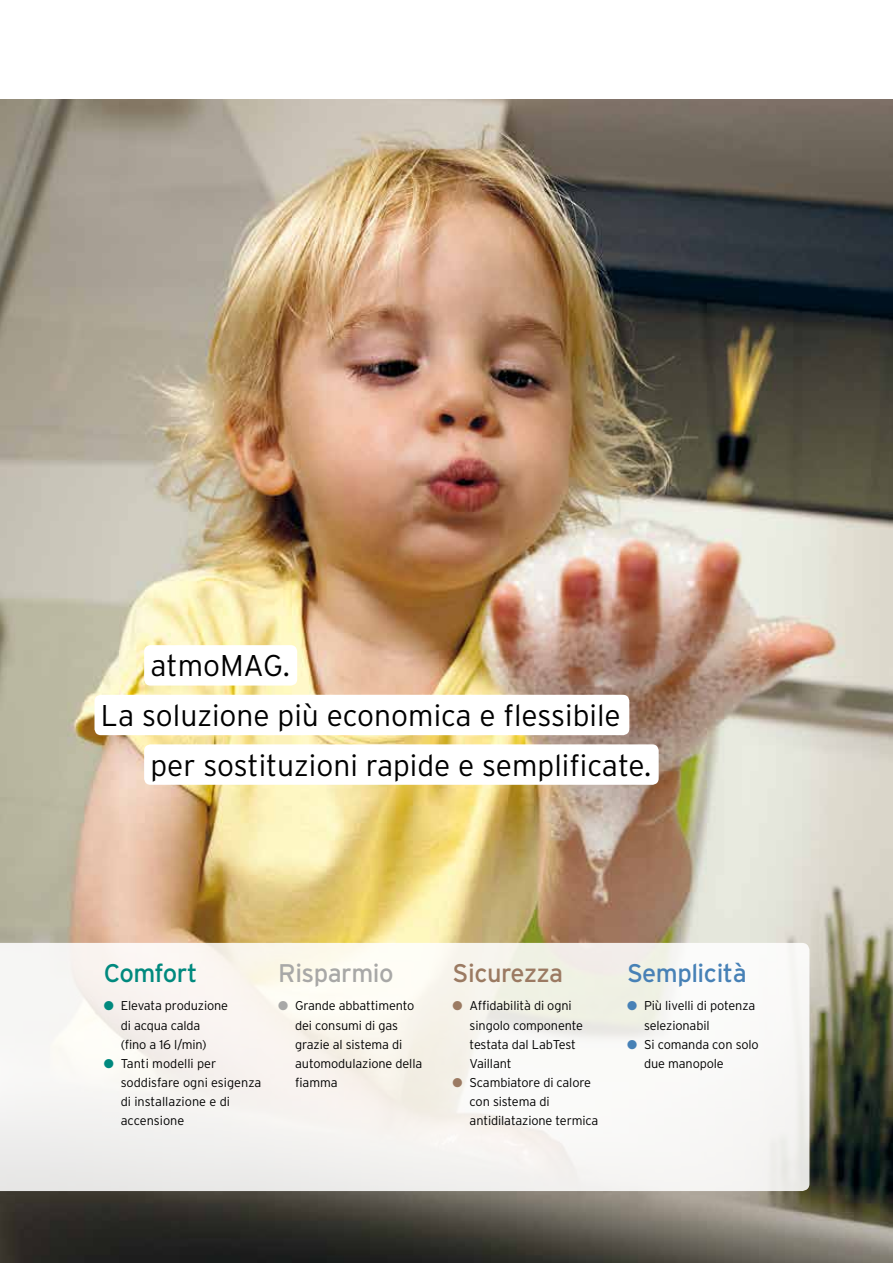
<style>
.page{position:relative;width:893px;height:1263px;background:#fff}
.page>*{position:absolute;margin:0;border:0;box-sizing:border-box;transform-origin:0 0}
.t1{font:300 30px "Interstate OT";color:#000}
.t2{font:25.5px "Interstate OT";letter-spacing:-.02em;color:#4781b6}
.t3{font:25.5px "Interstate OT";letter-spacing:-.02em;color:#a8a8a7}
.t4{font:25.5px "Interstate OT";letter-spacing:-.03em;color:#9b7a62}
.t5{font:25.5px "Interstate OT";letter-spacing:-.03em;color:#00897e}
.t6{font:300 12.75px/19.2px "Interstate OT";letter-spacing:-.01em;color:#000}
.s1{color:#00897e}
.s2{color:#a8a8a7}
.s3{color:#9b7a62}
.s4{color:#4781b6}
</style>
<div class="page">
<img style="left:0;top:99px;width:893px;height:1164px">
<svg style="left:0;top:943px;width:809px;height:248px;fill:#f7f4f1"></svg>
<div style="left:94px;top:695px;width:535px;height:40px;background:#fff;border-radius:6px"></div>
<div style="left:144px;top:645px;width:153px;height:40px;background:#fff;border-radius:6px"></div>
<div style="left:144px;top:744px;width:515px;height:41px;background:#fff;border-radius:6px"></div>
<h1 class="t1" style="left:150px;top:649px;width:141px">atmoMAG.</h1>
<h1 class="t1" style="left:101px;top:698px;width:521px">La soluzione più economica e flessibile</h1>
<h1 class="t1" style="left:150px;top:748px;width:502px">per sostituzioni rapide e semplificate.</h1>
<h2 class="t5" style="left:104px;top:958px;width:95px">Comfort</h2>
<p class="t6" style="left:121px;top:996px;width:109px;text-indent:-17px"><span class="s1">●</span> Elevata produzione di acqua calda (fino a 16 l/min)</p>
<p class="t6" style="left:121px;top:1053px;width:142px;text-indent:-17px"><span class="s1">●</span> Tanti modelli per soddisfare ogni esigenza di installazione e di accensione</p>
<h2 class="t3" style="left:278px;top:958px;width:117px">Risparmio</h2>
<p class="t6" style="left:295px;top:996px;width:129px;text-indent:-17px"><span class="s2">●</span> Grande abbattimento dei consumi di gas grazie al sistema di automodulazione della fiamma</p>
<h2 class="t4" style="left:453px;top:958px;width:112px">Sicurezza</h2>
<p class="t6" style="left:470px;top:996px;width:115px;text-indent:-17px"><span class="s3">●</span> Affidabilità di ogni singolo componente testata dal LabTest<br>Vaillant</p>
<p class="t6" style="left:470px;top:1073px;width:130px;text-indent:-17px"><span class="s3">●</span> Scambiatore di calore con sistema di antidilatazione termica</p>
<h2 class="t2" style="left:627px;top:958px;width:121px">Semplicità</h2>
<p class="t6" style="left:644px;top:996px;width:113px;text-indent:-17px"><span class="s4">●</span> Più livelli di potenza selezionabil</p>
<p class="t6" style="left:644px;top:1034px;width:116px;text-indent:-17px"><span class="s4">●</span> Si comanda con solo due manopole</p>
</div>
